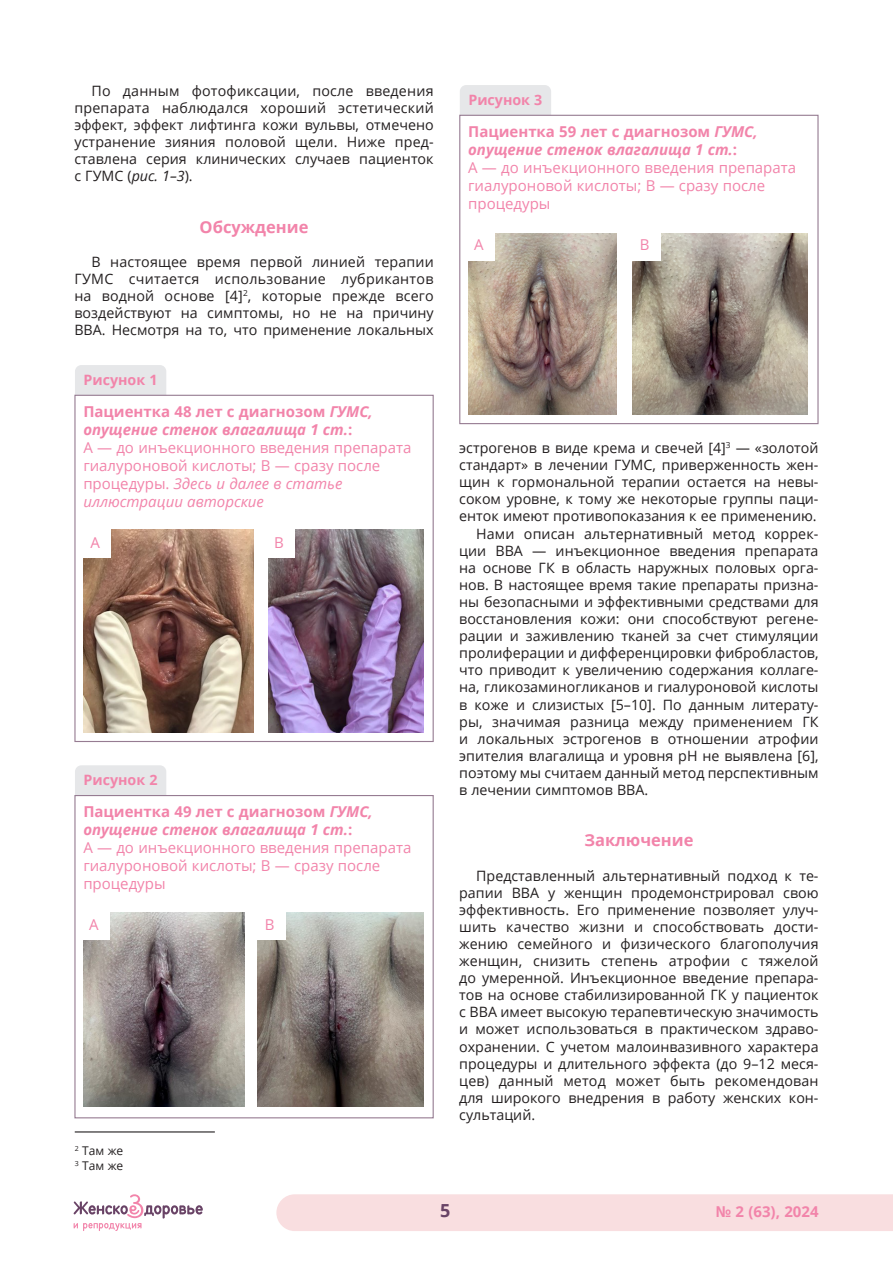
<style>
.page{position:relative;width:893px;height:1263px;background:#fff}
.page>*{position:absolute;margin:0;border:0;box-sizing:border-box;transform-origin:0 0}
.t1{font:700 18px "Open Sans";color:#694366}
.Osnova_text{font:700 16.5px "Open Sans";color:#f284aa}
.Osnova_text-2{font:15px/18px "Open Sans";color:#f284aa}
.Osnova_text-3{font:italic 700 15px/18px "Open Sans";color:#f284aa}
.t2{font:700 15px "Open Sans";color:#f284aa}
.Osnova_text-4{font:14.25px/17.1px "Open Sans";color:#231f20;text-align:justify}
.Osnova_text-5{font:700 14.25px "Open Sans";color:#f284aa}
.Osnova_text-6{font:12px "Open Sans";color:#231f20}
.s1{font-style:italic}
.s2{font-weight:700}
.s3{font-weight:700;font-style:italic}
.s4{font-style:normal}
</style>
<div class="page">
<div style="left:276px;top:1194px;width:617px;height:37px;background:#f9dee0"></div>
<svg style="left:73px;top:1194px;width:130px;height:37px"></svg>
<hr style="left:75px;top:1131px;width:140px;height:1px;background:#231f20">
<div style="left:75px;top:765px;width:91px;height:30px;background:#e6e7e9"></div>
<div style="left:74px;top:795px;width:360px;height:323px;border:1px solid #967c92"></div>
<img style="left:83px;top:913px;width:161px;height:194px">
<img style="left:258px;top:913px;width:165px;height:194px">
<div style="left:82px;top:912px;width:28px;height:28px;background:#fff"></div>
<div style="left:257px;top:912px;width:28px;height:28px;background:#fff"></div>
<div style="left:75px;top:365px;width:91px;height:30px;background:#e6e7e9"></div>
<div style="left:74px;top:395px;width:360px;height:347px;border:1px solid #967c92"></div>
<img style="left:83px;top:530px;width:171px;height:203px">
<img style="left:268px;top:530px;width:155px;height:203px">
<div style="left:83px;top:530px;width:28px;height:28px;background:#fff"></div>
<div style="left:267px;top:530px;width:28px;height:28px;background:#fff"></div>
<div style="left:460px;top:85px;width:91px;height:30px;background:#e6e7e9"></div>
<div style="left:459px;top:115px;width:360px;height:309px;border:1px solid #967c92"></div>
<img style="left:468px;top:234px;width:149px;height:181px">
<img style="left:633px;top:234px;width:175px;height:181px">
<div style="left:467px;top:232px;width:28px;height:28px;background:#fff"></div>
<div style="left:632px;top:232px;width:29px;height:28px;background:#fff"></div>
<p class="Osnova_text-4" style="left:74px;top:82px;width:361px;text-indent:17px">По данным фотофиксации, после введения препарата наблюдался хороший эстетический эффект, эффект лифтинга кожи вульвы, отмечено устранение зияния половой щели. Ниже пред&shy;ставлена серия клинических случаев пациенток с ГУМС (<span class="s1">рис. 1–3</span>).</p>
<p class="Osnova_text" style="left:200px;top:215px;width:110px">Обсуждение</p>
<p class="Osnova_text-4" style="left:74px;top:253px;width:361px;text-indent:17px">В настоящее время первой линией терапии ГУМС считается использование лубрикантов на водной основе [4]<sup>2</sup>, которые прежде всего воздействуют на симптомы, но не на причину ВВА. Несмотря на то, что применение локальных</p>
<p class="Osnova_text-5" style="left:84px;top:370px;width:75px">Рисунок 1</p>
<p class="Osnova_text-2" style="left:83px;top:402px;width:329px"><span class="s2">Пациентка 48 лет с диагнозом</span> <span class="s3">ГУМС, опущение стенок влагалища 1 ст.</span><span class="s2">:<br></span>А — до инъекционного введения препарата гиалуроновой кислоты; В — cразу после процедуры. <span class="s1">Здесь и далее в статье иллюстрации авторские</span></p>
<p class="Osnova_text-2" style="left:90px;top:533px;width:11px">А</p>
<p class="Osnova_text-2" style="left:274px;top:533px;width:11px">В</p>
<p class="Osnova_text-5" style="left:84px;top:770px;width:75px">Рисунок 2</p>
<p class="Osnova_text-2" style="left:83px;top:802px;width:329px"><span class="s2">Пациентка 49 лет с диагнозом</span> <span class="s3">ГУМС, опущение стенок влагалища 1 ст.</span><span class="s2">:<br></span>А — до инъекционного введения препарата гиалуроновой кислоты; В — cразу после процедуры</p>
<p class="Osnova_text-2" style="left:89px;top:915px;width:11px">А</p>
<p class="Osnova_text-2" style="left:265px;top:915px;width:11px">В</p>
<p class="Osnova_text-6" style="left:75px;top:1142px;width:50px"><sup>2</sup> Там же</p>
<p class="Osnova_text-6" style="left:75px;top:1157px;width:50px"><sup>3</sup> Там же</p>
<p class="Osnova_text-5" style="left:468px;top:90px;width:75px">Рисунок 3</p>
<p class="Osnova_text-3" style="left:468px;top:122px;width:291px"><span class="s4">Пациентка 59 лет с диагнозом</span> ГУМС, опущение стенок влагалища 1 ст.<span class="s4">:</span></p>
<p class="Osnova_text-2" style="left:468px;top:158px;width:329px">А — до инъекционного введения препарата гиалуроновой кислоты; В — cразу после процедуры</p>
<p class="Osnova_text-2" style="left:474px;top:236px;width:11px">А</p>
<p class="Osnova_text-2" style="left:640px;top:236px;width:11px">В</p>
<p class="Osnova_text-4" style="left:459px;top:439px;width:361px">эстрогенов в виде крема и свечей [4]<sup>3</sup> — «золотой стандарт» в лечении ГУМС, приверженность жен&shy;щин к гормональной терапии остается на невы&shy;соком уровне, к тому же некоторые группы паци&shy;енток имеют противопоказания к ее применению.</p>
<p class="Osnova_text-4" style="left:459px;top:524px;width:361px;text-indent:17px">Нами описан альтернативный метод коррек&shy;ции ВВА — инъекционное введения препарата на основе ГК в область наружных половых орга&shy;нов. В настоящее время такие препараты призна&shy;ны безопасными и эффективными средствами для восстановления кожи: они способствуют регене&shy;рации и заживлению тканей за счет стимуляции пролиферации и дифференцировки фибробластов, что приводит к увеличению содержания коллаге&shy;на, гликозаминогликанов и гиалуроновой кислоты в коже и слизистых [5–10]. По данным литерату&shy;ры, значимая разница между применением ГК и локальных эстрогенов в отношении атрофии эпителия влагалища и уровня pH не выявлена [6], поэтому мы считаем данный метод перспективным в лечении симптомов ВВА.</p>
<p class="Osnova_text" style="left:584px;top:829px;width:111px">Заключение</p>
<p class="Osnova_text-4" style="left:459px;top:866px;width:361px;text-indent:17px">Представленный альтернативный подход к те&shy;рапии ВВА у женщин продемонстрировал свою эффективность. Его применение позволяет улуч&shy;шить качество жизни и способствовать дости&shy;жению семейного и физического благополучия женщин, снизить степень атрофии с тяжелой до умеренной. Инъекционное введение препара&shy;тов на основе стабилизированной ГК у пациенток с ВВА имеет высокую терапевтическую значимость и может использоваться в практическом здраво&shy;охранении. С учетом малоинвазивного характера процедуры и длительного эффекта (до 9–12 меся&shy;цев) данный метод может быть рекомендован для широкого внедрения в работу женских кон&shy;сультаций.</p>
<p class="t1" style="left:440px;top:1198px;width:12px">5</p>
<p class="t2" style="left:716px;top:1201px;width:104px">№ 2 (63), 2024</p>
</div>
